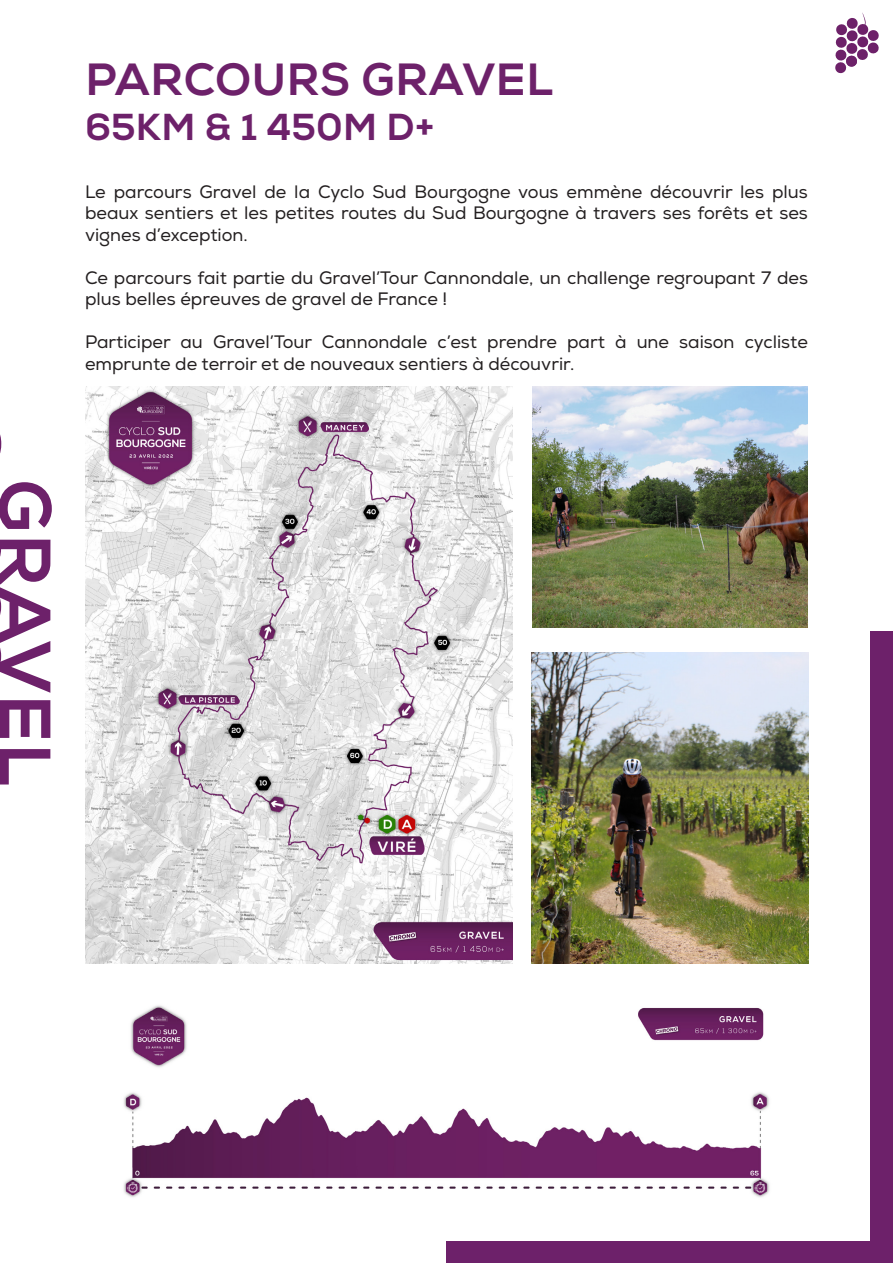
<style>
.page{position:relative;width:893px;height:1263px;background:#fff}
.page>*{position:absolute;margin:0;border:0;box-sizing:border-box;transform-origin:0 0}
.t1{font:800 72px "Nexa";letter-spacing:.015em;color:#6d216a}
.t2{font:800 45px "Nexa";letter-spacing:.015em;color:#6d216a}
.t3{font:800 37.5px "Nexa";letter-spacing:.005em;color:#6d216a}
.t4{font:18px/21.6px "Nexa";color:#231f20}
</style>
<div class="page">
<svg style="left:835px;top:12px;width:44px;height:61px"></svg>
<img style="left:85px;top:387px;width:427px;height:576px">
<img style="left:123px;top:1005px;width:647px;height:192px">
<img style="left:531px;top:652px;width:277px;height:311px">
<img style="left:532px;top:387px;width:276px;height:240px">
<div style="left:871px;top:631px;width:22px;height:632px;background:#6d216a"></div>
<div style="left:446px;top:1242px;width:425px;height:21px;background:#6d216a"></div>
<p class="t2" style="left:85px;top:52px;width:469px">PARCOURS GRAVEL</p>
<p class="t3" style="left:85px;top:104px;width:351px">65KM &amp; 1 450M D+</p>
<p class="t4" style="left:85px;top:181px;width:724px;text-align:justify">Le parcours Gravel de la Cyclo Sud Bourgogne vous emmène découvrir les plus beaux sentiers et les petites routes du Sud Bourgogne à travers ses forêts et ses vignes d’exception.</p>
<p class="t4" style="left:85px;top:267px;width:724px">Ce parcours fait partie du Gravel’Tour Cannondale, un challenge regroupant 7 des plus belles épreuves de gravel de France !</p>
<p class="t4" style="left:85px;top:331px;width:724px">Participer au Gravel’Tour Cannondale c’est prendre part à une saison cycliste emprunte de terroir et de nouveaux sentiers à découvrir.</p>
<p class="t1" style="left:69px;top:479px;width:308px;rotate:90deg">GRAVEL</p>
</div>
